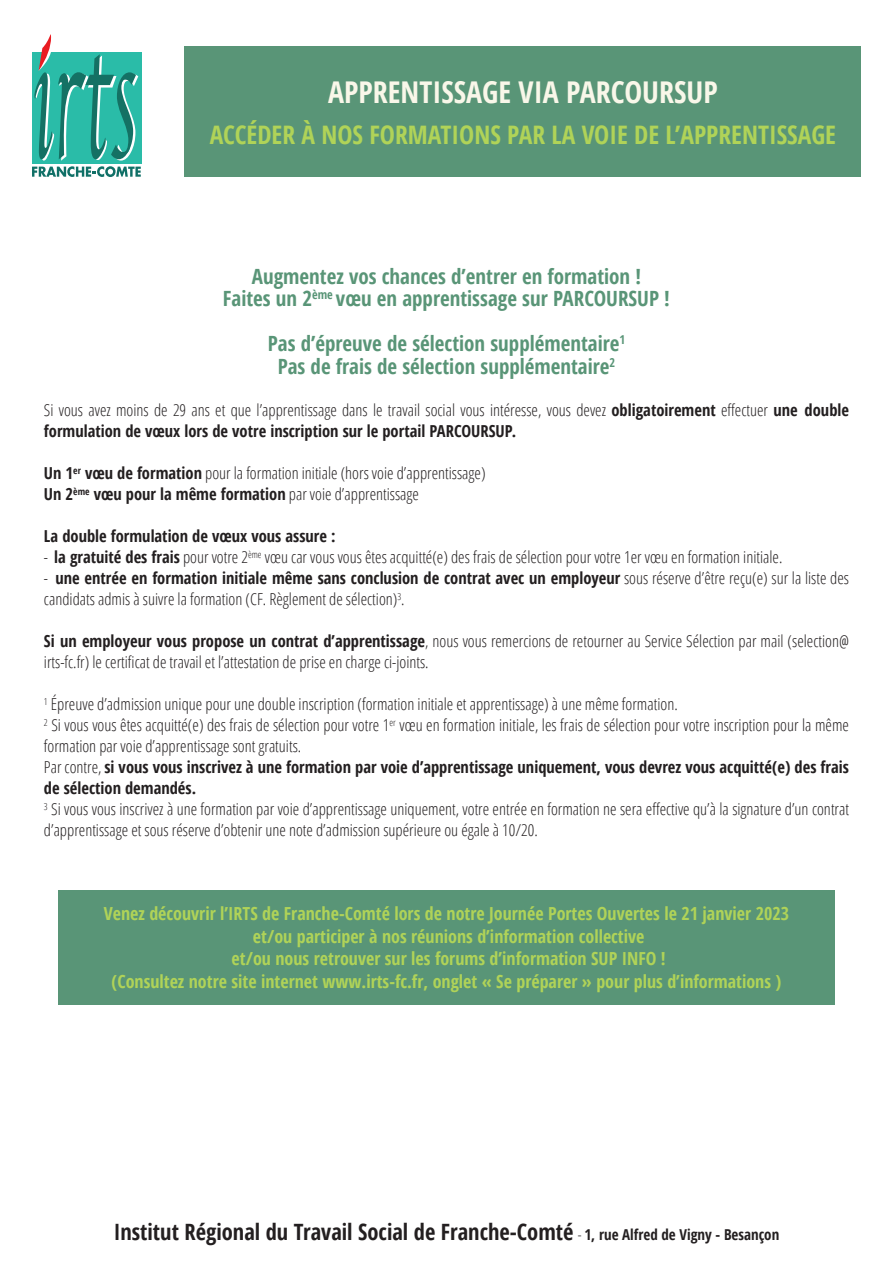
<style>
.page{position:relative;width:893px;height:1263px;background:#fff}
.page>*{position:absolute;margin:0;border:0;box-sizing:border-box;transform-origin:0 0}
.t1{font:700 condensed 30px "Open Sans";color:#f9f7e9}
.t2{font:700 condensed 25.5px "Open Sans";color:#b0d358}
.t3{font:700 condensed 22.5px "Open Sans";color:#231f20}
.t4{font:700 condensed 21px "Open Sans";color:#599577}
.t5{font:700 condensed 18px "Open Sans";color:#b0d358}
.t6{font:300 condensed 16.5px/21px "Open Sans";color:#231f20}
.t7{font:700 condensed 16.5px/21px "Open Sans";color:#231f20}
.s1{font-weight:700}
.s2{font-weight:300}
.s3{font-weight:300;font-size:15px}
.s4{font-size:15px}
</style>
<div class="page">
<div style="left:58px;top:890px;width:776px;height:114px;background:#599577"></div>
<div style="left:185px;top:47px;width:676px;height:130px;background:#599577"></div>
<svg style="left:32px;top:34px;width:109px;height:143px"></svg>
<p class="t1" style="left:328px;top:71px;width:391px">APPRENTISSAGE VIA PARCOURSUP</p>
<p class="t2" style="left:210px;top:117px;width:628px">ACCÉDER À NOS FORMATIONS PAR LA VOIE DE L’APPRENTISSAGE</p>
<p class="t4" style="left:252px;top:262px;width:391px">Augmentez vos chances d’entrer en formation !</p>
<p class="t4" style="left:223px;top:284px;width:448px">Faites un 2<sup>ème</sup> vœu en apprentissage sur PARCOURSUP !</p>
<p class="t4" style="left:268px;top:329px;width:359px">Pas d’épreuve de sélection supplémentaire<sup>1</sup></p>
<p class="t4" style="left:278px;top:352px;width:339px">Pas de frais de sélection supplémentaire<sup>2</sup></p>
<p class="t6" style="left:44px;top:399px;width:807px">Si vous avez moins de 29 ans et que l’apprentissage dans le travail social vous intéresse, vous devez <span class="s1">obligatoirement</span> effectuer <span class="s1">une double formulation de vœux lors de votre inscription sur le portail PARCOURSUP.</span></p>
<p class="t6" style="left:44px;top:462px;width:443px"><span class="s1">Un 1</span><sup>er</sup> <span class="s1">vœu de formation</span> pour la formation initiale (hors voie d’apprentissage)</p>
<p class="t7" style="left:44px;top:483px;width:377px">Un 2<sup>ème</sup> vœu pour la même formation <span class="s2">par voie d’apprentissage</span></p>
<p class="t7" style="left:44px;top:525px;width:293px">La double formulation de vœux vous assure :</p>
<p class="t6" style="left:44px;top:546px;width:740px">- <span class="s1">la gratuité des frais</span> pour votre 2<sup>ème</sup> vœu car vous vous êtes acquitté(e) des frais de sélection pour votre 1er vœu en formation initiale.</p>
<p class="t6" style="left:44px;top:567px;width:807px">- <span class="s1">une entrée en formation initiale même sans conclusion de contrat avec un employeur</span> sous réserve d’être reçu(e) sur la liste des candidats admis à suivre la formation (CF. Règlement de sélection)<sup>3</sup>.</p>
<p class="t6" style="left:44px;top:630px;width:807px"><span class="s1">Si un employeur vous propose un contrat d’apprentissage</span>, nous vous remercions de retourner au Service Sélection par mail (selection@ irts-fc.fr) le certificat de travail et l’attestation de prise en charge ci-joints.</p>
<p class="t6" style="left:44px;top:693px;width:635px"><sup>1</sup> Épreuve d’admission unique pour une double inscription (formation initiale et apprentissage) à une même formation.</p>
<p class="t6" style="left:44px;top:714px;width:807px"><sup>2</sup> Si vous vous êtes acquitté(e) des frais de sélection pour votre 1<sup>er</sup> vœu en formation initiale, les frais de sélection pour votre inscription pour la même formation par voie d’apprentissage sont gratuits.</p>
<p class="t7" style="left:44px;top:756px;width:806px"><span class="s2">Par contre,</span> si vous vous inscrivez à une formation par voie d’apprentissage uniquement, vous devrez vous acquitté(e) des frais de sélection demandés.</p>
<p class="t6" style="left:44px;top:798px;width:807px"><sup>3</sup> Si vous vous inscrivez à une formation par voie d’apprentissage uniquement, votre entrée en formation ne sera effective qu’à la signature d’un contrat d’apprentissage et sous réserve d’obtenir une note d’admission supérieure ou égale à 10/20.</p>
<p class="t5" style="left:104px;top:901px;width:687px">Venez découvrir l’IRTS de Franche-Comté lors de notre Journée Portes Ouvertes le 21 janvier 2023</p>
<p class="t5" style="left:253px;top:924px;width:393px">et/ou participer à nos réunions d’information collective</p>
<p class="t5" style="left:232px;top:946px;width:436px">et/ou nous retrouver sur les forums d’information SUP INFO !</p>
<p class="t5" style="left:111px;top:969px;width:671px">(Consultez notre site internet www.irts-fc.fr, onglet « Se préparer » pour plus d’informations )</p>
<p class="t3" style="left:114px;top:1216px;width:667px">Institut Régional du Travail Social de Franche-Comté <span class="s3">-</span> <span class="s4">1, rue Alfred de Vigny - Besançon</span></p>
</div>
